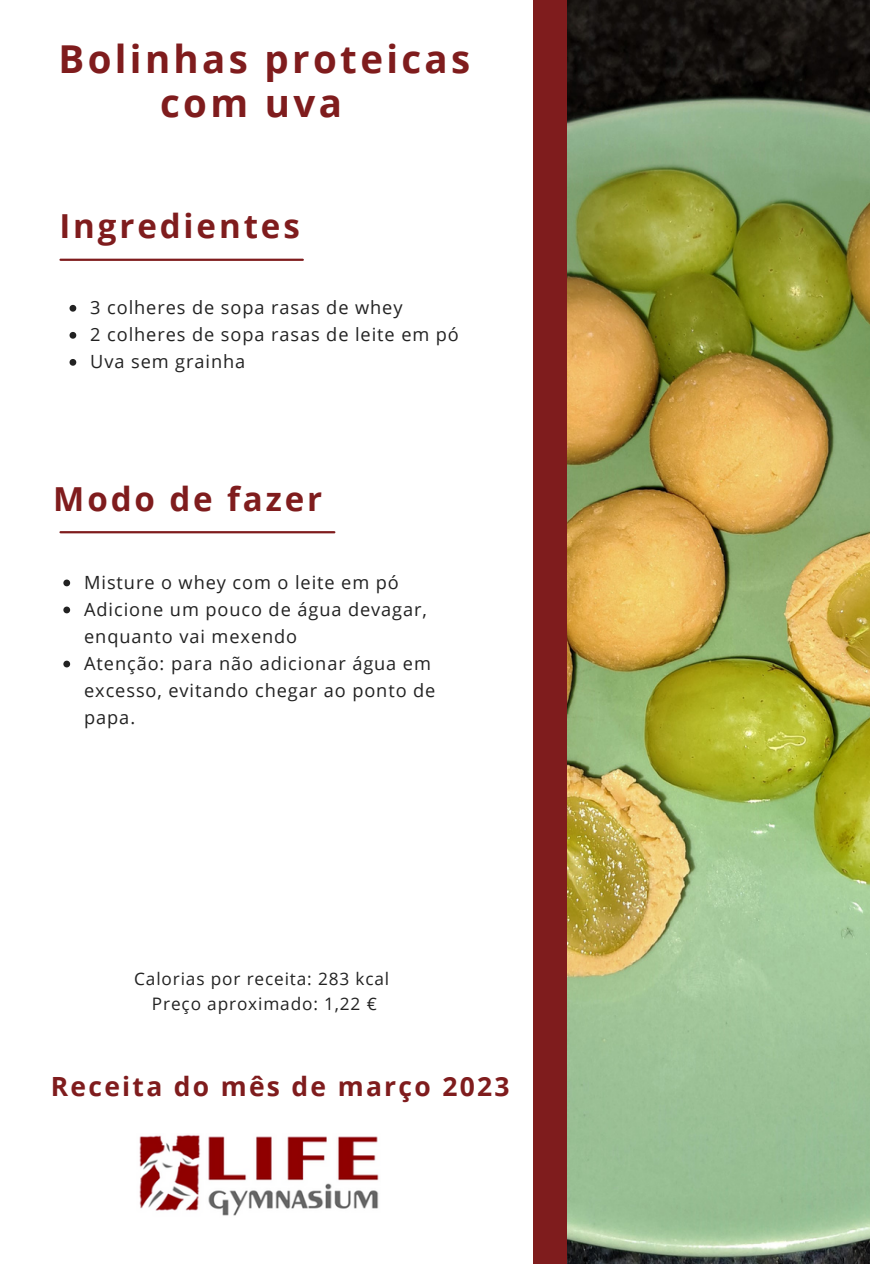
<style>
.page{position:relative;width:894px;height:1264px;background:#fff}
.page>*{position:absolute;margin:0;border:0;box-sizing:border-box;transform-origin:0 0}
.t1{font:700 38.4px/44px "Open Sans";letter-spacing:.085em;color:#7f1c1d}
.t2{font:700 33.15px "Open Sans";letter-spacing:.09em;color:#7f1c1d}
.t3{font:700 26.4px "Open Sans";letter-spacing:.085em;color:#7f1c1d}
.t4{font:18.15px/27px "Open Sans";letter-spacing:.05em;color:#222}
.t5{font:17.25px/24.8px "Open Sans";letter-spacing:.05em;color:#222;text-align:center}
</style>
<div class="page">
<div style="left:533px;top:0;width:335px;height:1263px;background:#7f1c1d"></div>
<img style="left:567px;top:0;width:302px;height:1263px">
<hr style="left:60px;top:259px;width:243px;height:2px;background:#7f1c1d">
<hr style="left:60px;top:531px;width:274px;height:2px;background:#7f1c1d">
<img style="left:139px;top:1134px;width:240px;height:82px">
<svg style="left:63px;top:579px;width:7px;height:7px"></svg>
<svg style="left:63px;top:606px;width:7px;height:7px"></svg>
<svg style="left:63px;top:660px;width:7px;height:7px"></svg>
<svg style="left:69px;top:305px;width:7px;height:6px"></svg>
<svg style="left:69px;top:332px;width:7px;height:7px"></svg>
<svg style="left:69px;top:359px;width:7px;height:7px"></svg>
<h1 class="t1" style="left:160px;top:36px;width:311px;text-indent:-102px">Bolinhas proteicas com uva</h1>
<h2 class="t2" style="left:59px;top:203px;width:242px">Ingredientes</h2>
<p class="t4" style="left:90px;top:293px;width:370px">3 colheres de sopa rasas de whey<br>2 colheres de sopa rasas de leite em pó<br>Uva sem grainha</p>
<h2 class="t2" style="left:53px;top:475px;width:270px">Modo de fazer</h2>
<p class="t4" style="left:84px;top:568px;width:353px">Misture o whey com o leite em pó<br>Adicione um pouco de água devagar, enquanto vai mexendo<br>Atenção: para não adicionar água em excesso, evitando chegar ao ponto de papa.</p>
<p class="t5" style="left:134px;top:966px;width:256px">Calorias por receita: 283 kcal<br>Preço aproximado: 1,22 €</p>
<h3 class="t3" style="left:51px;top:1067px;width:460px">Receita do mês de março 2023</h3>
</div>
